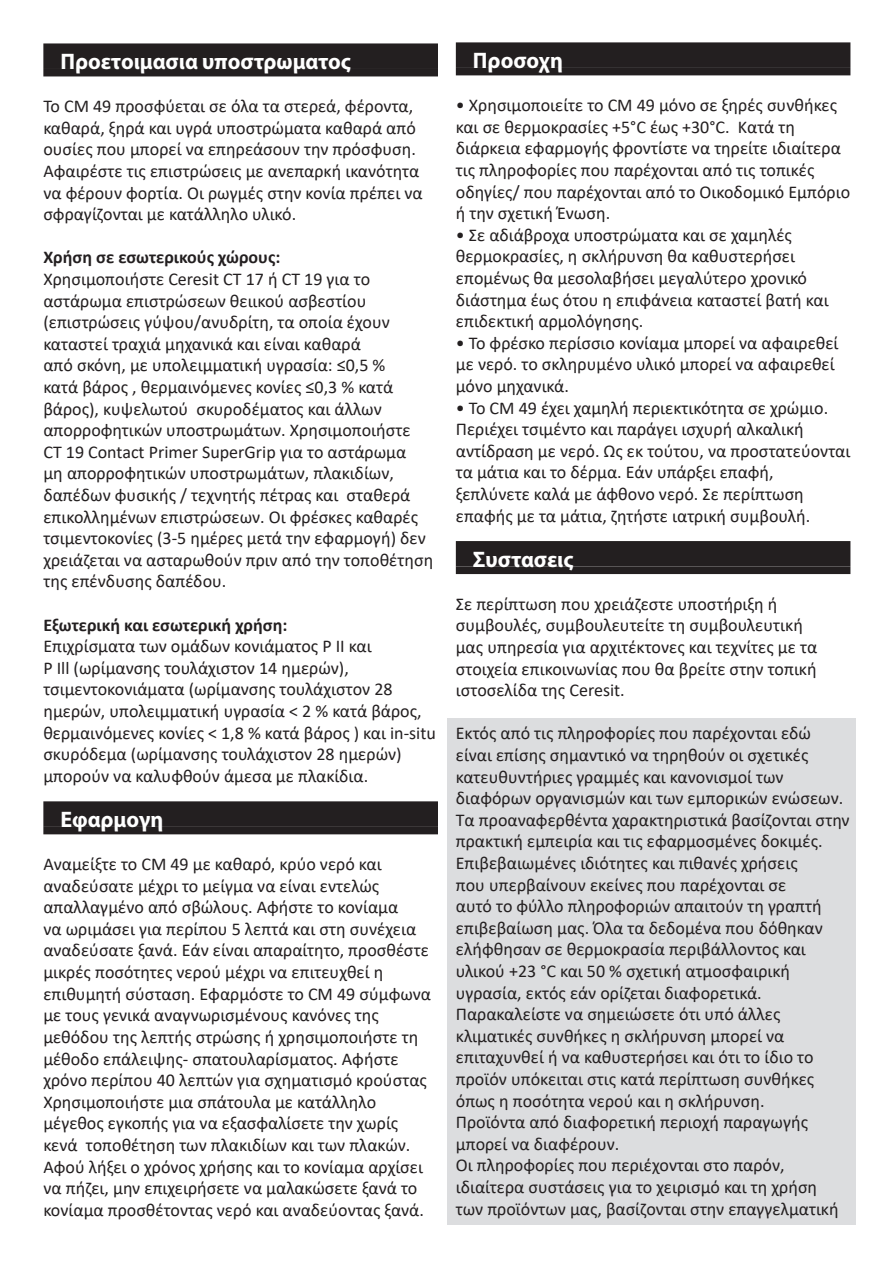
<style>
.page{position:relative;width:893px;height:1263px;background:#fff}
.page>*{position:absolute;margin:0;border:0;box-sizing:border-box;transform-origin:0 0}
.Вътрешно_заглавие{font:700 22.5px "Myriad Pro";color:#fff}
.t1{font:18px/21.6px "Calibri";color:#231f20}
.t2{font:700 18px "Calibri";color:#231f20}
</style>
<div class="page">
<div style="left:447px;top:719px;width:409px;height:506px;background:#dcdddf"></div>
<div style="left:43px;top:43px;width:395px;height:26px;background:#231f20"></div>
<div style="left:43px;top:69px;width:395px;height:7px;background:#231f20"></div>
<div style="left:43px;top:801px;width:395px;height:26px;background:#231f20"></div>
<div style="left:43px;top:827px;width:395px;height:7px;background:#231f20"></div>
<div style="left:456px;top:42px;width:394px;height:26px;background:#231f20"></div>
<div style="left:456px;top:68px;width:394px;height:7px;background:#231f20"></div>
<div style="left:456px;top:541px;width:394px;height:25px;background:#231f20"></div>
<div style="left:456px;top:566px;width:394px;height:8px;background:#231f20"></div>
<p class="Вътрешно_заглавие" style="left:60px;top:47px;width:292px">Προετοιμασια υποστρωματος</p>
<p class="t1" style="left:43px;top:95px;width:381px">Το CM 49 προσφύεται σε όλα τα στερεά, φέροντα, καθαρά, ξηρά και υγρά υποστρώματα καθαρά από ουσίες που μπορεί να επηρεάσουν την πρόσφυση.<br>Αφαιρέστε τις επιστρώσεις με ανεπαρκή ικανότητα να φέρουν φορτία. Οι ρωγμές στην κονία πρέπει να σφραγίζονται με κατάλληλο υλικό.</p>
<p class="t2" style="left:43px;top:245px;width:239px">Χρήση σε εσωτερικούς χώρους:</p>
<p class="t1" style="left:43px;top:268px;width:391px">Χρησιμοποιήστε Ceresit CT 17 ή CT 19 για το αστάρωμα επιστρώσεων θειικού ασβεστίου (επιστρώσεις γύψου/ανυδρίτη, τα οποία έχουν καταστεί τραχιά μηχανικά και είναι καθαρά<br>από σκόνη, με υπολειμματική υγρασία: ≤0,5 %<br>κατά βάρος , θερμαινόμενες κονίες ≤0,3 % κατά βάρος), κυψελωτού σκυροδέματος και άλλων απορροφητικών υποστρωμάτων. Χρησιμοποιήστε CT 19 Contact Primer SuperGrip για τo αστάρωμα<br>μη απορροφητικών υποστρωμάτων, πλακιδίων, δαπέδων φυσικής / τεχνητής πέτρας και σταθερά επικολλημένων επιστρώσεων. Οι φρέσκες καθαρές τσιμεντοκονίες (3-5 ημέρες μετά την εφαρμογή) δεν χρειάζεται να ασταρωθούν πριν από την τοποθέτηση της επένδυσης δαπέδου.</p>
<p class="t2" style="left:43px;top:612px;width:246px">Εξωτερική και εσωτερική χρήση:</p>
<p class="t1" style="left:43px;top:635px;width:394px">Επιχρίσματα των ομάδων κονιάματος P II και<br>P Ill (ωρίμανσης τουλάχιστον 14 ημερών), τσιμεντοκονιάματα (ωρίμανσης τουλάχιστον 28 ημερών, υπολειμματική υγρασία &lt; 2 % κατά βάρος, θερμαινόμενες κονίες &lt; 1,8 % κατά βάρος ) και in-situ σκυρόδεμα (ωρίμανσης τουλάχιστον 28 ημερών) μπορούν να καλυφθούν άμεσα με πλακίδια.</p>
<p class="Вътрешно_заглавие" style="left:60px;top:805px;width:104px">Εφαρμογη</p>
<p class="t1" style="left:43px;top:853px;width:389px">Αναμείξτε το CM 49 με καθαρό, κρύο νερό και αναδεύσατε μέχρι το μείγμα να είναι εντελώς απαλλαγμένο από σβώλους. Αφήστε το κονίαμα<br>να ωριμάσει για περίπου 5 λεπτά και στη συνέχεια αναδεύσατε ξανά. Εάν είναι απαραίτητο, προσθέστε μικρές ποσότητες νερού μέχρι να επιτευχθεί η επιθυμητή σύσταση. Εφαρμόστε το CM 49 σύμφωνα με τους γενικά αναγνωρισμένους κανόνες της μεθόδου της λεπτής στρώσης ή χρησιμοποιήστε τη μέθοδο επάλειψης- σπατουλαρίσματος. Αφήστε χρόνο περίπου 40 λεπτών για σχηματισμό κρούστας Χρησιμοποιήστε μια σπάτουλα με κατάλληλο μέγεθος εγκοπής για να εξασφαλίσετε την χωρίς κενά τοποθέτηση των πλακιδίων και των πλακών.<br>Αφού λήξει ο χρόνος χρήσης και το κονίαμα αρχίσει να πήζει, μην επιχειρήσετε να μαλακώσετε ξανά το κονίαμα προσθέτοντας νερό και αναδεύοντας ξανά.</p>
<p class="Вътрешно_заглавие" style="left:473px;top:46px;width:92px">Προσοχη</p>
<p class="t1" style="left:456px;top:94px;width:396px">• Χρησιμοποιείτε το CM 49 μόνο σε ξηρές συνθήκες και σε θερμοκρασίες +5°C έως +30°C. Κατά τη διάρκεια εφαρμογής φροντίστε να τηρείτε ιδιαίτερα τις πληροφορίες που παρέχονται από τις τοπικές οδηγίες/ που παρέχονται από το Οικοδομικό Εμπόριο ή την σχετική Ένωση.</p>
<p class="t1" style="left:456px;top:223px;width:374px">• Σε αδιάβροχα υποστρώματα και σε χαμηλές θερμοκρασίες, η σκλήρυνση θα καθυστερήσει επομένως θα μεσολαβήσει μεγαλύτερο χρονικό διάστημα έως ότου η επιφάνεια καταστεί βατή και επιδεκτική αρμολόγησης.</p>
<p class="t1" style="left:456px;top:331px;width:384px">• Το φρέσκο περίσσιο κονίαμα μπορεί να αφαιρεθεί με νερό. το σκληρυμένο υλικό μπορεί να αφαιρεθεί μόνο μηχανικά.</p>
<p class="t1" style="left:456px;top:396px;width:396px">• Το CM 49 έχει χαμηλή περιεκτικότητα σε χρώμιο.<br>Περιέχει τσιμέντο και παράγει ισχυρή αλκαλική αντίδραση με νερό. Ως εκ τούτου, να προστατεύονται τα μάτια και το δέρμα. Εάν υπάρξει επαφή, ξεπλύνετε καλά με άφθονο νερό. Σε περίπτωση επαφής με τα μάτια, ζητήστε ιατρική συμβουλή.</p>
<p class="Вътрешно_заглавие" style="left:473px;top:544px;width:102px">Συστασεις</p>
<p class="t1" style="left:456px;top:592px;width:363px">Σε περίπτωση που χρειάζεστε υποστήριξη ή συμβουλές, συμβουλευτείτε τη συμβουλευτική μας υπηρεσία για αρχιτέκτονες και τεχνίτες με τα στοιχεία επικοινωνίας που θα βρείτε στην τοπική ιστοσελίδα της Ceresit.</p>
<p class="t1" style="left:456px;top:722px;width:395px">Εκτός από τις πληροφορίες που παρέχονται εδώ είναι επίσης σημαντικό να τηρηθούν οι σχετικές κατευθυντήριες γραμμές και κανονισμοί των διαφόρων οργανισμών και των εμπορικών ενώσεων.<br>Τα προαναφερθέντα χαρακτηριστικά βασίζονται στην πρακτική εμπειρία και τις εφαρμοσμένες δοκιμές.</p>
<p class="t1" style="left:456px;top:852px;width:368px">Επιβεβαιωμένες ιδιότητες και πιθανές χρήσεις που υπερβαίνουν εκείνες που παρέχονται σε αυτό το φύλλο πληροφοριών απαιτούν τη γραπτή επιβεβαίωση μας. Όλα τα δεδομένα που δόθηκαν ελήφθησαν σε θερμοκρασία περιβάλλοντος και υλικού +23 °C και 50 % σχετική ατμοσφαιρική υγρασία, εκτός εάν ορίζεται διαφορετικά.<br>Παρακαλείστε να σημειώσετε ότι υπό άλλες κλιματικές συνθήκες η σκλήρυνση μπορεί να επιταχυνθεί ή να καθυστερήσει και ότι το ίδιο το προϊόν υπόκειται στις κατά περίπτωση συνθήκες όπως η ποσότητα νερού και η σκλήρυνση.</p>
<p class="t1" style="left:456px;top:1111px;width:354px">Προϊόντα από διαφορετική περιοχή παραγωγής μπορεί να διαφέρουν.</p>
<p class="t1" style="left:456px;top:1154px;width:384px">Οι πληροφορίες που περιέχονται στο παρόν, ιδιαίτερα συστάσεις για το χειρισμό και τη χρήση των προϊόντων μας, βασίζονται στην επαγγελματική</p>
</div>
